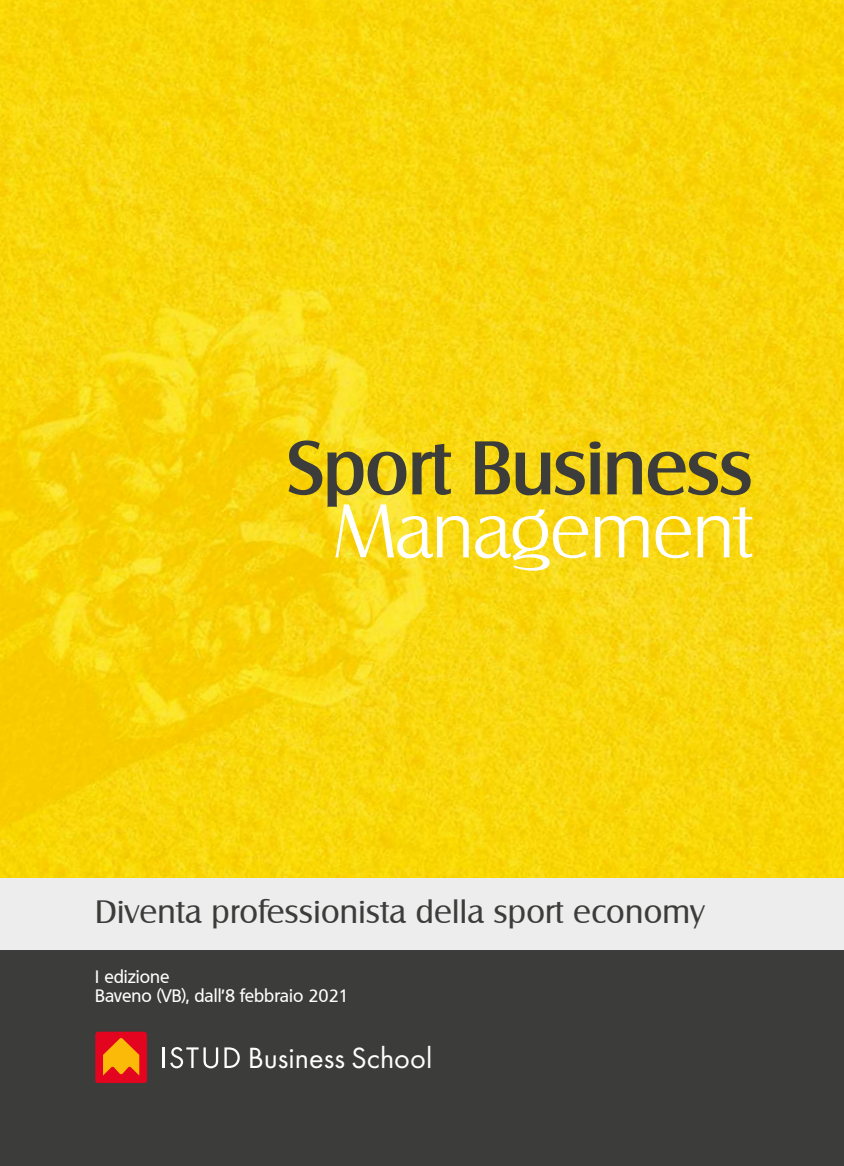
<style>
.page{position:relative;width:844px;height:1166px;background:#fff}
.page>*{position:absolute;margin:0;border:0;box-sizing:border-box;transform-origin:0 0}
.t1{font:500 73.5px "Salzburg";letter-spacing:-.015em;color:#3c3c3b}
.t2{font:300 73.5px "Salzburg";letter-spacing:-.015em;color:#fff}
.t3{font:31.5px "Salzburg";letter-spacing:.01em;color:#3c3c3b}
.t4{font:30.45px "Futura";color:#fff}
.t5{font:500 17.5px/19.2px "Quebec";color:#fff}
</style>
<div class="page">
<img style="left:0;top:0;width:62px;height:163px">
<img style="left:62px;top:0;width:259px;height:163px">
<img style="left:321px;top:0;width:260px;height:117px">
<img style="left:581px;top:0;width:262px;height:70px">
<img style="left:840px;top:0;width:3px;height:16px">
<img style="left:0;top:163px;width:92px;height:200px">
<img style="left:92px;top:117px;width:251px;height:246px">
<img style="left:343px;top:70px;width:251px;height:247px">
<img style="left:594px;top:24px;width:249px;height:246px">
<img style="left:0;top:363px;width:129px;height:200px">
<img style="left:129px;top:317px;width:251px;height:246px">
<img style="left:380px;top:270px;width:251px;height:247px">
<img style="left:631px;top:231px;width:212px;height:239px">
<img style="left:0;top:563px;width:166px;height:200px">
<img style="left:166px;top:517px;width:251px;height:246px">
<img style="left:417px;top:470px;width:251px;height:247px">
<img style="left:668px;top:438px;width:175px;height:232px">
<img style="left:0;top:763px;width:203px;height:89px">
<img style="left:203px;top:717px;width:251px;height:135px">
<img style="left:454px;top:670px;width:251px;height:182px">
<img style="left:705px;top:645px;width:138px;height:207px">
<img style="left:0;top:852px;width:843px;height:26px">
<div style="left:0;top:933px;width:843px;height:233px;background:#3c3c3b"></div>
<div style="left:0;top:878px;width:843px;height:71px;background:#ededed"></div>
<hr style="left:162px;top:1047px;width:2px;height:21px;background:#fff">
<svg style="left:170px;top:1047px;width:48px;height:21px"></svg>
<svg style="left:224px;top:1047px;width:16px;height:21px"></svg>
<div style="left:95px;top:1031px;width:52px;height:51px;background:#e30520;border-radius:3px"></div>
<svg style="left:103px;top:1038px;width:36px;height:37px"></svg>
<h1 class="t1" style="left:287px;top:424px;width:467px">Sport Business</h1>
<h1 class="t2" style="left:333px;top:487px;width:421px">Management</h1>
<h2 class="t3" style="left:95px;top:893px;width:610px">Diventa professionista della sport economy</h2>
<p class="t5" style="left:95px;top:967px;width:255px">I edizione<br>Baveno (VB), dall'8 febbraio 2021</p>
<h3 class="t4" style="left:247px;top:1037px;width:186px">Business School</h3>
</div>
